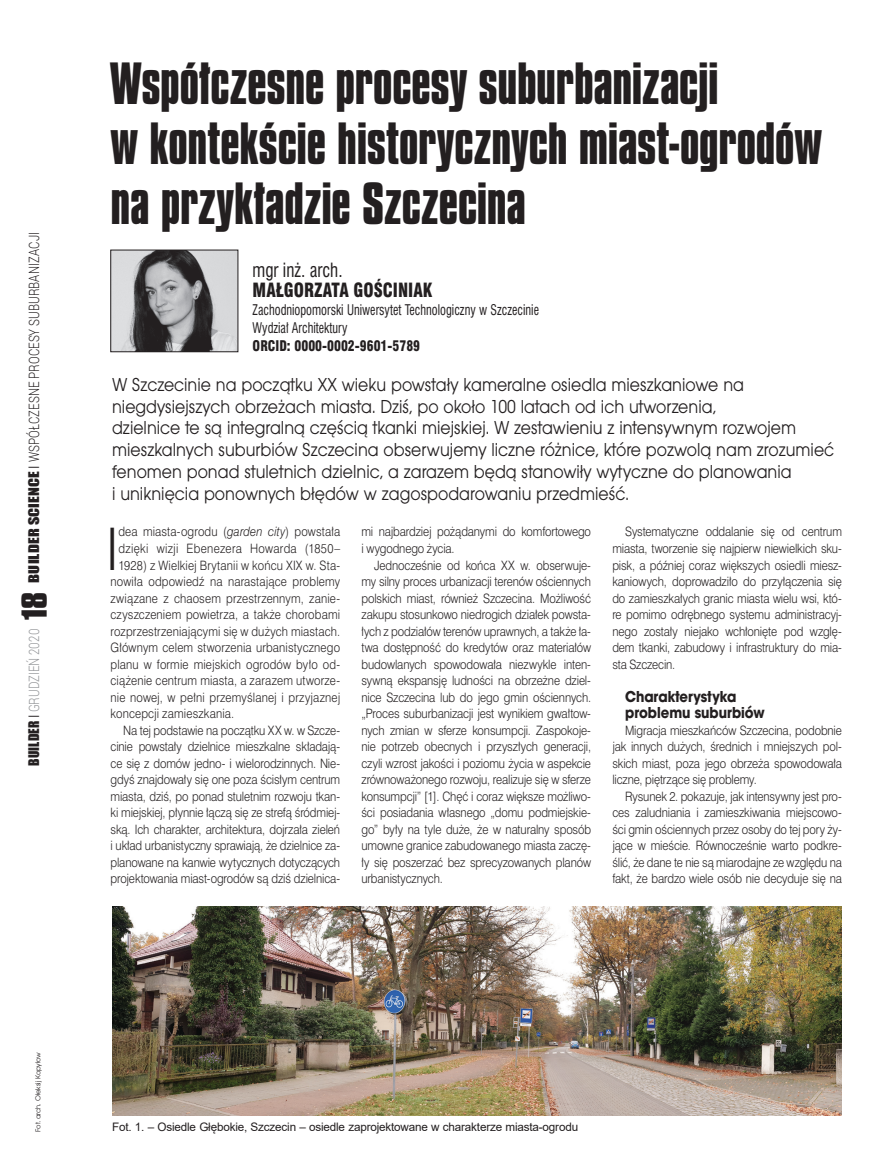
<style>
.page{position:relative;width:893px;height:1170px;background:#fff}
.page>*{position:absolute;margin:0;border:0;box-sizing:border-box;transform-origin:0 0}
.tekst_swiss_inicjal{font:54.6px "Swis 721 Lt PL";color:#231f20;scale:.89 1}
.Tytul_Compacta{font:700 49.5px/60px "Compacta PL";letter-spacing:-.005em;color:#231f20;scale:.95 1}
.lead{font:19.5px/21.8px "Avant Gar Got Itc TEE";color:#231f20;scale:.9 1}
.t1{font:18px "Swis 721 Blk Cn PL";color:#231f20;scale:.9 1}
.t2{font:18px "Swis 721 Cn PL";color:#231f20;scale:.9 1}
.srodtytul{font:700 16.5px/16.5px "Avant Gar Got Itc TEE";color:#231f20;scale:.9 1}
.t3{font:300 14.25px "Roboto";letter-spacing:.005em;color:#231f20;scale:.8 1}
.t4{font:300 14.25px "Roboto";color:#939598;scale:.8 1}
.autor_stanowisko{font:13.5px "Swis 721 Cn PL";color:#231f20;scale:.85 1}
.autor_stanowisko-2{font:13.5px "Swis 721 Blk Cn PL";color:#231f20;scale:.9 1}
.tekst_swiss{font:12px/16.5px "Swis 721 Lt PL";letter-spacing:-.01em;color:#231f20;text-align:justify;scale:.89 1}
.tekst_swiss_inicjal-2{font:12px "Swis 721 Lt PL";letter-spacing:.015em;color:#231f20;scale:.89 1}
.Fot_podpis{font:11.7px "Arial";letter-spacing:-.015em;color:#231f20}
.Fot_autor{font:7.5px "Avant Gar Got Itc TEE";letter-spacing:-.015em;color:#231f20}
.s1{font-family:"Impact";font-weight:400;font-size:13.5px}
.s2{font-family:"Swis 721 Lt PL";font-weight:400;font-size:13.5px}
.s3{font-family:"Impact";font-weight:400;font-size:13.5px;color:#231f20}
.s4{font-family:"Swis 721 Lt PL";font-weight:400;font-size:13.5px;color:#231f20}
.s5{font-family:"Compacta PL";font-weight:700;font-size:30px;color:#231f20}
.s6{font-style:italic}
</style>
<div class="page">
<img style="left:113px;top:252px;width:123px;height:98px">
<div style="left:111px;top:250px;width:127px;height:102px;border:1px solid #231f20"></div>
<img style="left:112px;top:906px;width:730px;height:209px">
<p class="t3" style="left:24px;top:582px;width:440px;rotate:-90deg"><span class="s1">BUILDER SCIENCE</span> <span class="s2">I</span> WSPÓŁCZESNE PROCESY SUBURBANIZACJI</p>
<p class="t4" style="left:24px;top:765px;width:219px;rotate:-90deg"><span class="s3">BUILDER</span> <span class="s4">I</span> GRUDZIEŃ 2020 <span class="s5">18</span></p>
<p class="Tytul_Compacta" style="left:111px;top:54px;width:751px">Współczesne procesy suburbanizacji<br>w kontekście historycznych miast-ogrodów na przykładzie Szczecina</p>
<p class="t2" style="left:253px;top:258px;width:101px">mgr inż. arch.</p>
<p class="t1" style="left:253px;top:278px;width:201px">MAŁGORZATA GOŚCINIAK</p>
<p class="autor_stanowisko" style="left:253px;top:301px;width:338px">Zachodniopomorski Uniwersytet Technologiczny w Szczecinie</p>
<p class="autor_stanowisko" style="left:253px;top:319px;width:113px">Wydział Architektury</p>
<p class="autor_stanowisko-2" style="left:253px;top:337px;width:188px">ORCID: 0000-0002-9601-5789</p>
<p class="lead" style="left:112px;top:373px;width:804px">W Szczecinie na początku XX wieku powstały kameralne osiedla mieszkaniowe na niegdysiejszych obrzeżach miasta. Dziś, po około 100 latach od ich utworzenia,<br>dzielnice te są integralną częścią tkanki miejskiej. W zestawieniu z intensywnym rozwojem mieszkalnych suburbiów Szczecina obserwujemy liczne różnice, które pozwolą nam zrozumieć fenomen ponad stuletnich dzielnic, a zarazem będą stanowiły wytyczne do planowania<br>i uniknięcia ponownych błędów w zagospodarowaniu przedmieść.</p>
<p class="tekst_swiss_inicjal" style="left:106px;top:512px;width:15px">I</p>
<p class="tekst_swiss_inicjal-2" style="left:118px;top:524px;width:251px">dea miasta-ogrodu (<span class="s6">garden city</span>) powstała</p>
<p class="tekst_swiss_inicjal-2" style="left:118px;top:540px;width:251px">dzięki wizji Ebenezera Howarda (1850–</p>
<p class="tekst_swiss_inicjal-2" style="left:118px;top:557px;width:251px">1928) z Wielkiej Brytanii w końcu XIX w. Sta-</p>
<p class="tekst_swiss_inicjal-2" style="left:111px;top:573px;width:259px">nowiła odpowiedź na narastające problemy</p>
<p class="tekst_swiss_inicjal-2" style="left:111px;top:590px;width:259px">związane z chaosem przestrzennym, zanie-</p>
<p class="tekst_swiss_inicjal-2" style="left:111px;top:606px;width:259px">czyszczeniem powietrza, a także chorobami</p>
<p class="tekst_swiss_inicjal-2" style="left:111px;top:623px;width:259px">rozprzestrzeniającymi się w dużych miastach.</p>
<p class="tekst_swiss_inicjal-2" style="left:111px;top:639px;width:259px">Głównym celem stworzenia urbanistycznego</p>
<p class="tekst_swiss_inicjal-2" style="left:111px;top:656px;width:259px">planu w formie miejskich ogrodów było od-</p>
<p class="tekst_swiss_inicjal-2" style="left:111px;top:672px;width:259px">ciążenie centrum miasta, a zarazem utworze-</p>
<p class="tekst_swiss_inicjal-2" style="left:111px;top:689px;width:259px">nie nowej, w pełni przemyślanej i przyjaznej</p>
<p class="tekst_swiss_inicjal-2" style="left:111px;top:705px;width:140px">koncepcji zamieszkania.</p>
<p class="tekst_swiss" style="left:111px;top:721px;width:259px;text-indent:13px">Na tej podstawie na początku XX w. w Szcze&shy;cinie powstały dzielnice mieszkalne składają&shy;ce się z domów jedno- i wielorodzinnych. Nie&shy;gdyś znajdowały się one poza ścisłym centrum miasta, dziś, po ponad stuletnim rozwoju tkan&shy;ki miejskiej, płynnie łączą się ze strefą śródmiej&shy;ską. Ich charakter, architektura, dojrzała zieleń i układ urbanistyczny sprawiają, że dzielnice za&shy;planowane na kanwie wytycznych dotyczących projektowania miast-ogrodów są dziś dzielnica-</p>
<p class="tekst_swiss" style="left:361px;top:523px;width:259px">mi najbardziej pożądanymi do komfortowego i wygodnego życia.</p>
<p class="tekst_swiss" style="left:361px;top:556px;width:259px;text-indent:13px">Jednocześnie od końca XX w. obserwuje&shy;my silny proces urbanizacji terenów ościennych polskich miast, również Szczecina. Możliwość zakupu stosunkowo niedrogich działek powsta&shy;łych z podziałów terenów uprawnych, a także ła&shy;twa dostępność do kredytów oraz materiałów budowlanych spowodowała niezwykle inten&shy;sywną ekspansję ludności na obrzeżne dziel&shy;nice Szczecina lub do jego gmin ościennych. „Proces suburbanizacji jest wynikiem gwałtow&shy;nych zmian w sferze konsumpcji. Zaspokoje&shy;nie potrzeb obecnych i przyszłych generacji, czyli wzrost jakości i poziomu życia w aspekcie zrównoważonego rozwoju, realizuje się w sferze konsumpcji” [1]. Chęć i coraz większe możliwo&shy;ści posiadania własnego „domu podmiejskie&shy;go” były na tyle duże, że w naturalny sposób umowne granice zabudowanego miasta zaczę&shy;ły się poszerzać bez sprecyzowanych planów urbanistycznych.</p>
<p class="tekst_swiss" style="left:612px;top:523px;width:259px;text-indent:13px">Systematyczne oddalanie się od centrum miasta, tworzenie się najpierw niewielkich sku&shy;pisk, a później coraz większych osiedli miesz&shy;kaniowych, doprowadziło do przyłączenia się do zamieszkałych granic miasta wielu wsi, któ&shy;re pomimo odrębnego systemu administracyj&shy;nego zostały niejako wchłonięte pod wzglę&shy;dem tkanki, zabudowy i infrastruktury do mia&shy;sta Szczecin.</p>
<p class="srodtytul" style="left:625px;top:687px;width:157px">Charakterystyka problemu suburbiów</p>
<p class="tekst_swiss" style="left:612px;top:721px;width:259px;text-indent:13px">Migracja mieszkańców Szczecina, podobnie jak innych dużych, średnich i mniejszych pol&shy;skich miast, poza jego obrzeża spowodowała liczne, piętrzące się problemy.</p>
<p class="tekst_swiss" style="left:612px;top:787px;width:259px;text-indent:13px">Rysunek 2. pokazuje, jak intensywny jest pro&shy;ces zaludniania i zamieszkiwania miejscowo&shy;ści gmin ościennych przez osoby do tej pory ży&shy;jące w mieście. Równocześnie warto podkre&shy;ślić, że dane te nie są miarodajne ze względu na fakt, że bardzo wiele osób nie decyduje się na</p>
<p class="Fot_autor" style="left:34px;top:1131px;width:81px;rotate:-90deg">Fot. arch. Ołeksij Kopyłow</p>
<p class="Fot_podpis" style="left:112px;top:1118px;width:468px">Fot. 1. – Osiedle Głębokie, Szczecin – osiedle zaprojektowane w charakterze miasta-ogrodu</p>
</div>
